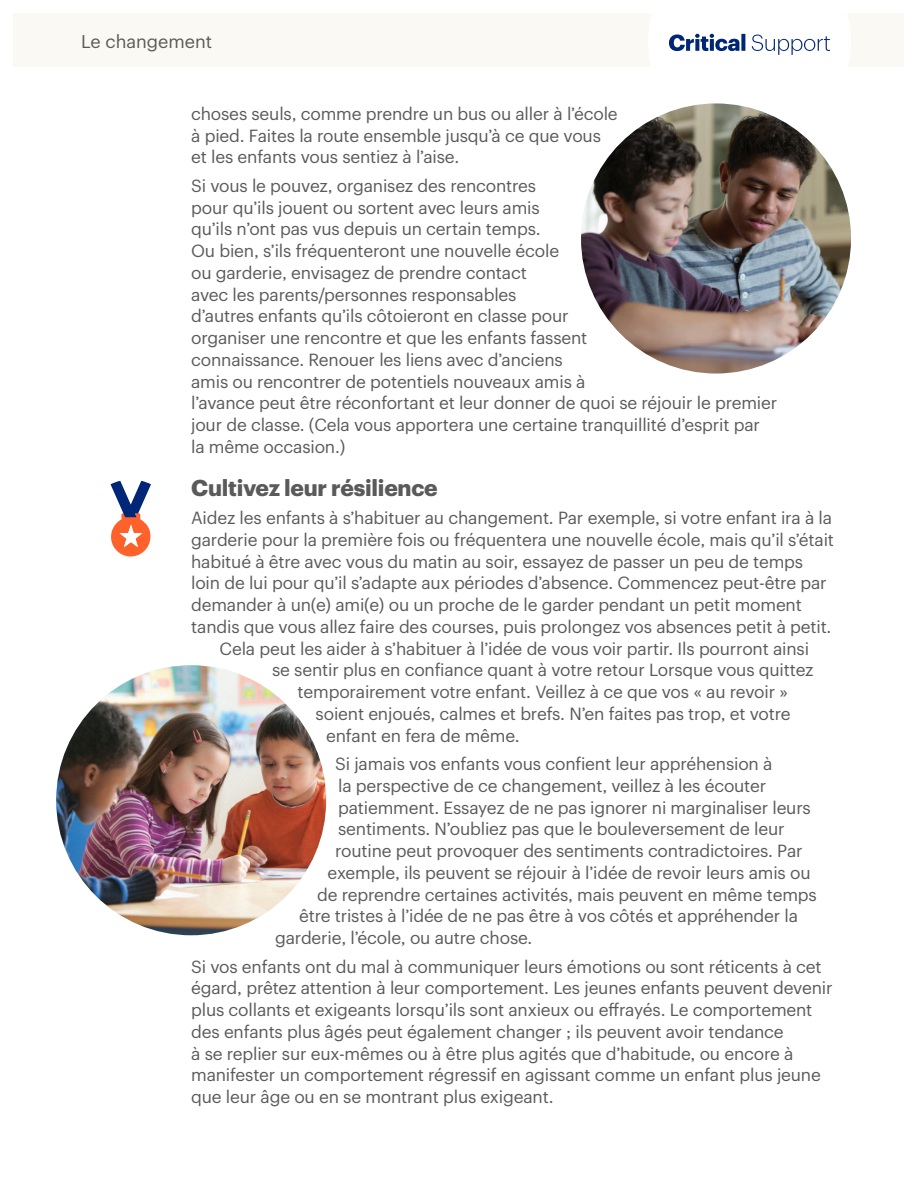
<style>
.page{position:relative;width:918px;height:1188px;background:#fff}
.page>*{position:absolute;margin:0;border:0;box-sizing:border-box;transform-origin:0 0}
.Section_Subhead{font:700 22.5px "Graphik UHG";letter-spacing:-.01em;color:#5a5a5a}
.t1{font:18px "Graphik UHG";color:#5a5a5a}
.Body{font:17.25px/21.8px "Graphik UHG";letter-spacing:-.01em;color:#5a5a5a}
</style>
<div class="page">
<div style="left:14px;top:14px;width:890px;height:54px;background:#fbf9f4"></div>
<svg style="left:648px;top:13px;width:203px;height:130px"></svg>
<img style="left:581px;top:104px;width:270px;height:270px;border-radius:135px">
<img style="left:56px;top:665px;width:270px;height:270px;border-radius:135px">
<svg style="left:110px;top:481px;width:41px;height:76px"></svg>
<p class="t1" style="left:81px;top:28px;width:133px">Le changement</p>
<p class="Body" style="left:191px;top:101px;width:428px">choses seuls, comme prendre un bus ou aller à l’école à pied. Faites la route ensemble jusqu’à ce que vous et les enfants vous sentiez à l’aise.</p>
<p class="Body" style="left:191px;top:173px;width:588px">Si vous le pouvez, organisez des rencontres<br>pour qu’ils jouent ou sortent avec leurs amis<br>qu’ils n’ont pas vus depuis un certain temps.<br>Ou bien, s’ils fréquenteront une nouvelle école<br>ou garderie, envisagez de prendre contact<br>avec les parents/personnes responsables<br>d’autres enfants qu’ils côtoieront en classe pour<br>organiser une rencontre et que les enfants fassent<br>connaissance. Renouer les liens avec d’anciens<br>amis ou rencontrer de potentiels nouveaux amis à<br>l’avance peut être réconfortant et leur donner de quoi se réjouir le premier jour de classe. (Cela vous apportera une certaine tranquillité d’esprit par la même occasion.)</p>
<p class="Section_Subhead" style="left:191px;top:470px;width:248px">Cultivez leur résilience</p>
<p class="Body" style="left:191px;top:506px;width:642px">Aidez les enfants à s’habituer au changement. Par exemple, si votre enfant ira à la</p>
<p class="Body" style="left:191px;top:527px;width:644px">garderie pour la première fois ou fréquentera une nouvelle école, mais qu’il s’était</p>
<p class="Body" style="left:191px;top:549px;width:614px">habitué à être avec vous du matin au soir, essayez de passer un peu de temps</p>
<p class="Body" style="left:191px;top:571px;width:637px">loin de lui pour qu’il s’adapte aux périodes d’absence. Commencez peut-être par</p>
<p class="Body" style="left:191px;top:593px;width:612px">demander à un(e) ami(e) ou un proche de le garder pendant un petit moment</p>
<p class="Body" style="left:191px;top:614px;width:642px">tandis que vous allez faire des courses, puis prolongez vos absences petit à petit.</p>
<p class="Body" style="left:220px;top:636px;width:591px">Cela peut les aider à s’habituer à l’idée de vous voir partir. Ils pourront ainsi</p>
<p class="Body" style="left:272px;top:658px;width:543px">se sentir plus en confiance quant à votre retour Lorsque vous quittez</p>
<p class="Body" style="left:298px;top:680px;width:492px">temporairement votre enfant. Veillez à ce que vos « au revoir »</p>
<p class="Body" style="left:316px;top:701px;width:477px">soient enjoués, calmes et brefs. N’en faites pas trop, et votre</p>
<p class="Body" style="left:326px;top:723px;width:195px">enfant en fera de même.</p>
<p class="Body" style="left:335px;top:752px;width:439px">Si jamais vos enfants vous confient leur appréhension à</p>
<p class="Body" style="left:338px;top:773px;width:430px">la perspective de ce changement, veillez à les écouter</p>
<p class="Body" style="left:338px;top:795px;width:474px">patiemment. Essayez de ne pas ignorer ni marginaliser leurs</p>
<p class="Body" style="left:338px;top:817px;width:448px">sentiments. N’oubliez pas que le bouleversement de leur</p>
<p class="Body" style="left:335px;top:839px;width:469px">routine peut provoquer des sentiments contradictoires. Par</p>
<p class="Body" style="left:328px;top:860px;width:484px">exemple, ils peuvent se réjouir à l’idée de revoir leurs amis ou</p>
<p class="Body" style="left:317px;top:882px;width:501px">de reprendre certaines activités, mais peuvent en même temps</p>
<p class="Body" style="left:299px;top:904px;width:500px">être tristes à l’idée de ne pas être à vos côtés et appréhender la</p>
<p class="Body" style="left:275px;top:926px;width:259px">garderie, l’école, ou autre chose.</p>
<p class="Body" style="left:191px;top:954px;width:643px">Si vos enfants ont du mal à communiquer leurs émotions ou sont réticents à cet égard, prêtez attention à leur comportement. Les jeunes enfants peuvent devenir plus collants et exigeants lorsqu’ils sont anxieux ou effrayés. Le comportement des enfants plus âgés peut également changer ; ils peuvent avoir tendance<br>à se replier sur eux-mêmes ou à être plus agités que d’habitude, ou encore à manifester un comportement régressif en agissant comme un enfant plus jeune que leur âge ou en se montrant plus exigeant.</p>
</div>
